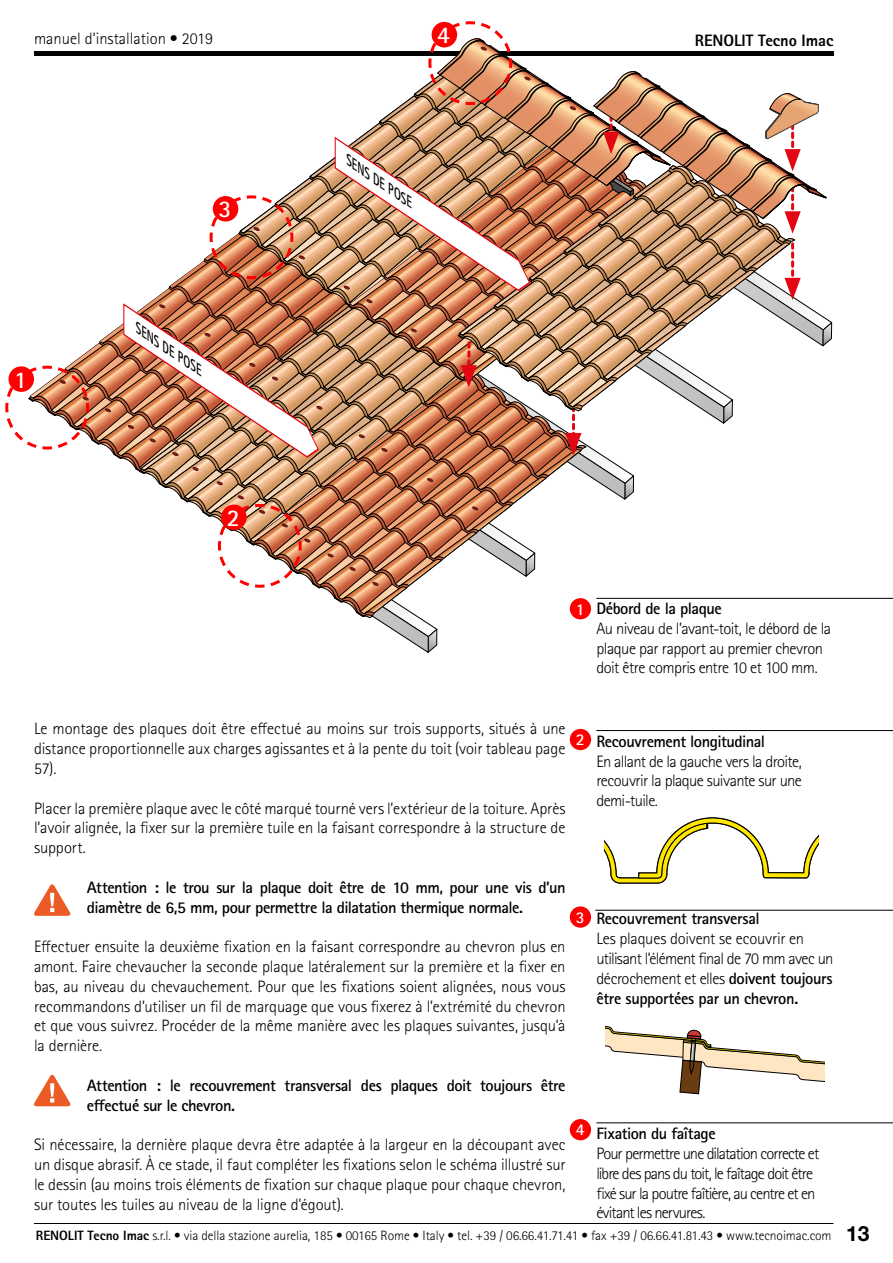
<style>
.page{position:relative;width:893px;height:1263px;background:#fff}
.page>*{position:absolute;margin:0;border:0;box-sizing:border-box;transform-origin:0 0}
.t1{font:700 24px "Rotis Sans Serif Pro";color:#fff}
.t2{font:300 16.5px/19.8px "Rotis Sans Serif Pro";letter-spacing:-.025em;color:#000;text-align:justify}
.t3{font:700 16.5px/19.8px "Rotis Sans Serif Pro";letter-spacing:-.03em;color:#000}
.t4{font:300 16.5px/19.8px "Rotis Sans Serif Pro";letter-spacing:-.055em;color:#000}
.t5{font:300 16.5px "Rotis Sans Serif Pro";color:#000}
.t6{font:800 16.5px "Rotis Sans Serif Pro";letter-spacing:-.005em;color:#000}
.t7{font:700 16.5px "Rotis Sans Serif Pro";color:#fff}
.t8{font:italic 700 13.65px "Rotis Sans Serif Pro";color:#000;scale:.96 1}
.t9{font:300 13.5px "Rotis Sans Serif Pro";letter-spacing:-.005em;color:#000}
.s1{font-weight:700}
.s2{font-weight:800}
.s3{font-family:"Helvetica Neue LT Pro";font-weight:700;font-size:21px}
</style>
<div class="page">
<svg style="left:603px;top:817px;width:216px;height:67px"></svg>
<svg style="left:605px;top:1026px;width:220px;height:68px"></svg>
<hr style="left:595px;top:910px;width:298px;height:1px;background:#000">
<hr style="left:596px;top:1122px;width:297px;height:1px;background:#000">
<hr style="left:596px;top:730px;width:297px;height:1px;background:#000">
<hr style="left:596px;top:598px;width:297px;height:1px;background:#000">
<hr style="left:34px;top:1223px;width:799px;height:1px;background:#000">
<svg style="left:429px;top:637px;width:8px;height:16px"></svg>
<svg style="left:369px;top:618px;width:60px;height:35px"></svg>
<svg style="left:34px;top:884px;width:37px;height:32px"></svg>
<svg style="left:34px;top:1074px;width:37px;height:32px"></svg>
<div style="left:570px;top:598px;width:21px;height:21px;background:#f00;border-radius:50%"></div>
<div style="left:570px;top:729px;width:21px;height:21px;background:#f00;border-radius:50%"></div>
<div style="left:570px;top:906px;width:21px;height:22px;background:#f00;border-radius:50%"></div>
<div style="left:570px;top:1119px;width:21px;height:21px;background:#f00;border-radius:50%"></div>
<svg style="left:5px;top:21px;width:827px;height:597px"></svg>
<div style="left:213px;top:196px;width:25px;height:26px;background:#f00;border-radius:50%"></div>
<p class="t5" style="left:34px;top:29px;width:180px">manuel d’installation • 2019</p>
<h1 class="t1" style="left:14px;top:364px;width:14px">1</h1>
<h1 class="t1" style="left:218px;top:194px;width:14px">3</h1>
<p class="t8" style="left:143px;top:321px;width:84px;rotate:34deg">SENS DE POSE</p>
<h1 class="t1" style="left:437px;top:20px;width:14px">4</h1>
<p class="t8" style="left:354px;top:154px;width:84px;rotate:34deg">SENS DE POSE</p>
<p class="t6" style="left:695px;top:30px;width:140px">RENOLIT Tecno Imac</p>
<h1 class="t1" style="left:227px;top:502px;width:14px">2</h1>
<p class="t7" style="left:576px;top:598px;width:10px">1</p>
<p class="t3" style="left:596px;top:598px;width:127px">Débord de la plaque</p>
<p class="t2" style="left:596px;top:618px;width:236px;text-align:left">Au niveau de l’avant-toit, le débord de la plaque par rapport au premier chevron doit être compris entre 10 et 100 mm.</p>
<p class="t2" style="left:34px;top:719px;width:533px">Le montage des plaques doit être effectué au moins sur trois supports, situés à une distance proportionnelle aux charges agissantes et à la pente du toit (voir tableau page 57).</p>
<p class="t2" style="left:34px;top:798px;width:533px">Placer la première plaque avec le côté marqué tourné vers l’extérieur de la toiture. Après l’avoir alignée, la fixer sur la première tuile en la faisant correspondre à la structure de support.</p>
<p class="t3" style="left:87px;top:877px;width:480px">Attention : le trou sur la plaque doit être de 10 mm, pour une vis d’un diamètre de 6,5 mm, pour permettre la dilatation thermique normale.</p>
<p class="t2" style="left:34px;top:937px;width:533px">Effectuer ensuite la deuxième fixation en la faisant correspondre au chevron plus en amont. Faire chevaucher la seconde plaque latéralement sur la première et la fixer en bas, au niveau du chevauchement. Pour que les fixations soient alignées, nous vous recommandons d’utiliser un fil de marquage que vous fixerez à l’extrémité du chevron et que vous suivrez. Procéder de la même manière avec les plaques suivantes, jusqu’à la dernière.</p>
<p class="t3" style="left:87px;top:1075px;width:480px">Attention : le recouvrement transversal des plaques doit toujours être effectué sur le chevron.</p>
<p class="t2" style="left:34px;top:1135px;width:533px">Si nécessaire, la dernière plaque devra être adaptée à la largeur en la découpant avec un disque abrasif. À ce stade, il faut compléter les fixations selon le schéma illustré sur le dessin (au moins trois éléments de fixation sur chaque plaque pour chaque chevron, sur toutes les tuiles au niveau de la ligne d'égout).</p>
<p class="t7" style="left:576px;top:729px;width:10px">2</p>
<p class="t7" style="left:576px;top:907px;width:10px">3</p>
<p class="t7" style="left:576px;top:1119px;width:10px">4</p>
<p class="t3" style="left:596px;top:731px;width:170px">Recouvrement longitudinal</p>
<p class="t2" style="left:596px;top:751px;width:207px">En allant de la gauche vers la droite, recouvrir la plaque suivante sur une demi-tuile.</p>
<p class="t3" style="left:596px;top:909px;width:165px">Recouvrement transversal</p>
<p class="t2" style="left:596px;top:929px;width:239px;text-align:left">Les plaques doivent se ecouvrir en utilisant l’élément final de 70 mm avec un décrochement et elles <span class="s1">doivent toujours être supportées par un chevron.</span></p>
<p class="t3" style="left:596px;top:1123px;width:121px">Fixation du faîtage</p>
<p class="t4" style="left:596px;top:1144px;width:224px">Pour permettre une dilatation correcte et libre des pans du toit, le faîtage doit être fixé sur la poutre faîtière, au centre et en évitant les nervures.</p>
<p class="t9" style="left:36px;top:1227px;width:835px"><span class="s2">RENOLIT Tecno Imac</span> s.r.l. • via della stazione aurelia, 185 • 00165 Rome • Italy • tel. +39 / 06.66.41.71.41 • fax +39 / 06.66.41.81.43 • www.tecnoimac.com <span class="s3">13</span></p>
</div>
